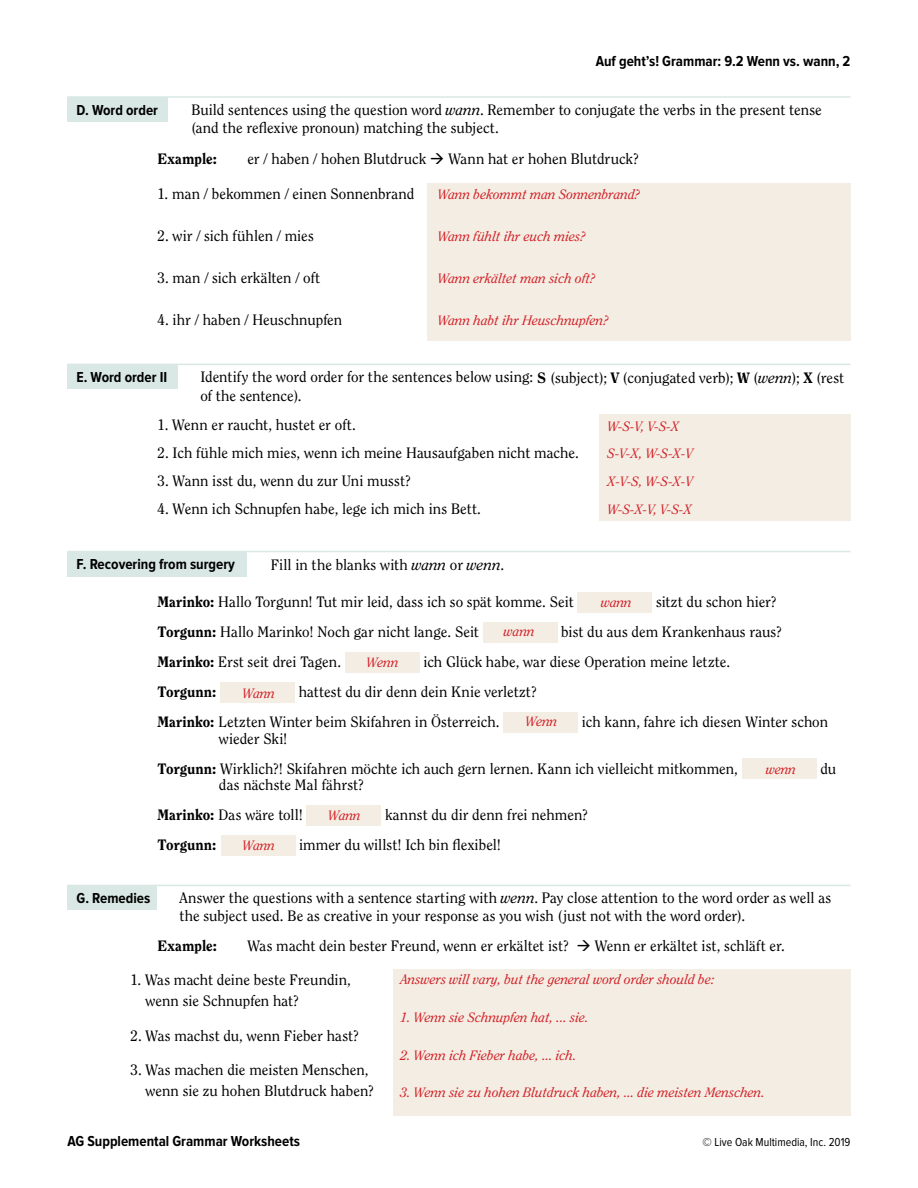
<style>
.page{position:relative;width:918px;height:1188px;background:#fff}
.page>*{position:absolute;margin:0;border:0;box-sizing:border-box;transform-origin:0 0}
.t1{font:15px/30px "Clearface Std";color:#000}
.t2{font:700 15px "Proxima Nova Cond";color:#000}
.t3{font:800 15px "Clearface Std";letter-spacing:.005em;color:#000}
.t4{font:italic 13.5px/27.6px "Clearface Std";color:#d2232a}
.t5{font:12px "Proxima Nova Cond";color:#000}
.s1{font-style:italic}
.s2{font-weight:800}
</style>
<div class="page">
<div style="left:68px;top:97px;width:100px;height:25px;background:#d9e8e4"></div>
<hr style="left:68px;top:96px;width:782px;height:2px;background:#d9e8e4">
<div style="left:428px;top:183px;width:423px;height:158px;background:#f4ede3"></div>
<div style="left:68px;top:364px;width:110px;height:25px;background:#d9e8e4"></div>
<hr style="left:68px;top:364px;width:782px;height:1px;background:#d9e8e4">
<div style="left:599px;top:414px;width:252px;height:106px;background:#f4ede3"></div>
<div style="left:68px;top:885px;width:90px;height:25px;background:#d9e8e4"></div>
<hr style="left:68px;top:885px;width:782px;height:1px;background:#d9e8e4">
<div style="left:393px;top:969px;width:458px;height:146px;background:#f4ede3"></div>
<div style="left:578px;top:592px;width:74px;height:20px;background:#f4ede3"></div>
<div style="left:483px;top:622px;width:74px;height:20px;background:#f4ede3"></div>
<div style="left:345px;top:652px;width:75px;height:20px;background:#f4ede3"></div>
<div style="left:220px;top:682px;width:75px;height:20px;background:#f4ede3"></div>
<div style="left:503px;top:712px;width:75px;height:20px;background:#f4ede3"></div>
<div style="left:742px;top:759px;width:75px;height:20px;background:#f4ede3"></div>
<div style="left:307px;top:805px;width:74px;height:20px;background:#f4ede3"></div>
<div style="left:221px;top:835px;width:74px;height:20px;background:#f4ede3"></div>
<div style="left:68px;top:552px;width:180px;height:25px;background:#d9e8e4"></div>
<hr style="left:68px;top:551px;width:782px;height:1px;background:#d9e8e4">
<p class="t2" style="left:596px;top:54px;width:256px">Auf geht’s! Grammar: 9.2 Wenn vs. wann, 2</p>
<p class="t2" style="left:76px;top:103px;width:83px">D. Word order</p>
<p class="t1" style="left:191px;top:101px;width:632px;line-height:18px">Build sentences using the question word <span class="s1">wann</span>. Remember to conjugate the verbs in the present tense (and the reflexive pronoun) matching the subject.</p>
<p class="t3" style="left:158px;top:150px;width:61px">Example:</p>
<p class="t1" style="left:248px;top:144px;width:393px">er / haben / hohen Blutdruck → Wann hat er hohen Blutdruck?</p>
<p class="t1" style="left:158px;top:179px;width:258px">1. man / bekommen / einen Sonnenbrand</p>
<p class="t1" style="left:158px;top:221px;width:158px">2. wir / sich fühlen / mies</p>
<p class="t1" style="left:158px;top:263px;width:164px">3. man / sich erkälten / oft</p>
<p class="t1" style="left:158px;top:305px;width:186px">4. ihr / haben / Heuschnupfen</p>
<p class="t4" style="left:438px;top:181px;width:204px">Wann bekommt man Sonnenbrand?</p>
<p class="t4" style="left:438px;top:222px;width:150px">Wann fühlt ihr euch mies?</p>
<p class="t4" style="left:438px;top:264px;width:159px">Wann erkältet man sich oft?</p>
<p class="t4" style="left:438px;top:306px;width:172px">Wann habt ihr Heuschnupfen?</p>
<p class="t2" style="left:76px;top:370px;width:92px">E. Word order II</p>
<p class="t1" style="left:200px;top:368px;width:645px;line-height:18.6px">Identify the word order for the sentences below using: <span class="s2">S</span> (subject); <span class="s2">V</span> (conjugated verb); <span class="s2">W</span> (<span class="s1">wenn</span>); <span class="s2">X</span> (rest of the sentence).</p>
<p class="t1" style="left:158px;top:410px;width:200px">1. Wenn er raucht, hustet er oft.</p>
<p class="t1" style="left:158px;top:438px;width:423px">2. Ich fühle mich mies, wenn ich meine Hausaufgaben nicht mache.</p>
<p class="t1" style="left:158px;top:466px;width:255px">3. Wann isst du, wenn du zur Uni musst?</p>
<p class="t1" style="left:158px;top:493px;width:325px">4. Wenn ich Schnupfen habe, lege ich mich ins Bett.</p>
<p class="t4" style="left:607px;top:413px;width:87px">W-S-V, V-S-X<br>S-V-X, W-S-X-V<br>X-V-S, W-S-X-V<br>W-S-X-V, V-S-X</p>
<p class="t2" style="left:76px;top:557px;width:160px">F. Recovering from surgery</p>
<p class="t1" style="left:271px;top:549px;width:235px">Fill in the blanks with <span class="s1">wann</span> or <span class="s1">wenn</span>.</p>
<p class="t1" style="left:158px;top:587px;width:418px"><span class="s2">Marinko:</span> Hallo Torgunn! Tut mir leid, dass ich so spät komme. Seit</p>
<p class="t1" style="left:656px;top:587px;width:122px">sitzt du schon hier?</p>
<p class="t1" style="left:157px;top:617px;width:323px"><span class="s2">Torgunn:</span> Hallo Marinko! Noch gar nicht lange. Seit</p>
<p class="t1" style="left:561px;top:617px;width:222px">bist du aus dem Krankenhaus raus?</p>
<p class="t1" style="left:158px;top:647px;width:185px"><span class="s2">Marinko:</span> Erst seit drei Tagen.</p>
<p class="t1" style="left:423px;top:647px;width:308px">ich Glück habe, war diese Operation meine letzte.</p>
<p class="t3" style="left:158px;top:683px;width:60px">Torgunn:</p>
<p class="t4" style="left:601px;top:589px;width:32px">wann</p>
<p class="t4" style="left:504px;top:618px;width:32px">wann</p>
<p class="t4" style="left:367px;top:649px;width:34px">Wenn</p>
<p class="t1" style="left:158px;top:677px;width:381px;text-indent:141px">hattest du dir denn dein Knie verletzt?<br><span class="s2">Marinko:</span> Letzten Winter beim Skifahren in Österreich.</p>
<p class="t4" style="left:243px;top:679px;width:34px">Wann</p>
<p class="t1" style="left:582px;top:707px;width:248px">ich kann, fahre ich diesen Winter schon</p>
<p class="t1" style="left:157px;top:724px;width:582px;text-indent:62px">wieder Ski!<br><span class="s2">Torgunn:</span> Wirklich?! Skifahren möchte ich auch gern lernen. Kann ich vielleicht mitkommen,</p>
<p class="t4" style="left:525px;top:708px;width:34px">Wenn</p>
<p class="t1" style="left:820px;top:754px;width:17px">du</p>
<p class="t4" style="left:766px;top:755px;width:32px">wenn</p>
<p class="t1" style="left:157px;top:770px;width:208px;text-indent:62px">das nächste Mal fährst?<br><span class="s2">Marinko:</span> Das wäre toll!</p>
<p class="t4" style="left:328px;top:801px;width:34px">Wann</p>
<p class="t1" style="left:385px;top:800px;width:205px">kannst du dir denn frei nehmen?</p>
<p class="t3" style="left:157px;top:836px;width:60px">Torgunn:</p>
<p class="t1" style="left:299px;top:830px;width:203px">immer du willst! Ich bin flexibel!</p>
<p class="t4" style="left:243px;top:832px;width:34px">Wann</p>
<p class="t2" style="left:76px;top:891px;width:75px">G. Remedies</p>
<p class="t1" style="left:179px;top:889px;width:653px;line-height:18px">Answer the questions with a sentence starting with <span class="s1">wenn</span>. Pay close attention to the word order as well as the subject used. Be as creative in your response as you wish (just not with the word order).</p>
<p class="t3" style="left:158px;top:937px;width:61px">Example:</p>
<p class="t1" style="left:248px;top:931px;width:539px">Was macht dein bester Freund, wenn er erkältet ist? → Wenn er erkältet ist, schläft er.</p>
<p class="t1" style="left:145px;top:969px;width:207px;line-height:21px;text-indent:-15px">1. Was macht deine beste Freundin, wenn sie Schnupfen hat?</p>
<p class="t1" style="left:130px;top:1020px;width:230px">2. Was machst du, wenn Fieber hast?</p>
<p class="t1" style="left:145px;top:1059px;width:230px;line-height:21px;text-indent:-15px">3. Was machen die meisten Menschen, wenn sie zu hohen Blutdruck haben?</p>
<p class="t4" style="left:400px;top:966px;width:315px">Answers will vary, but the general word order should be:</p>
<p class="t4" style="left:400px;top:1003px;width:190px">1. Wenn sie Schnupfen hat, ... sie.</p>
<p class="t4" style="left:400px;top:1041px;width:178px">2. Wenn ich Fieber habe, ... ich.</p>
<p class="t4" style="left:400px;top:1079px;width:366px">3. Wenn sie zu hohen Blutdruck haben, ... die meisten Menschen.</p>
<p class="t2" style="left:68px;top:1134px;width:234px">AG Supplemental Grammar Worksheets</p>
<p class="t5" style="left:703px;top:1136px;width:149px">© Live Oak Multimedia, Inc. 2019</p>
</div>
